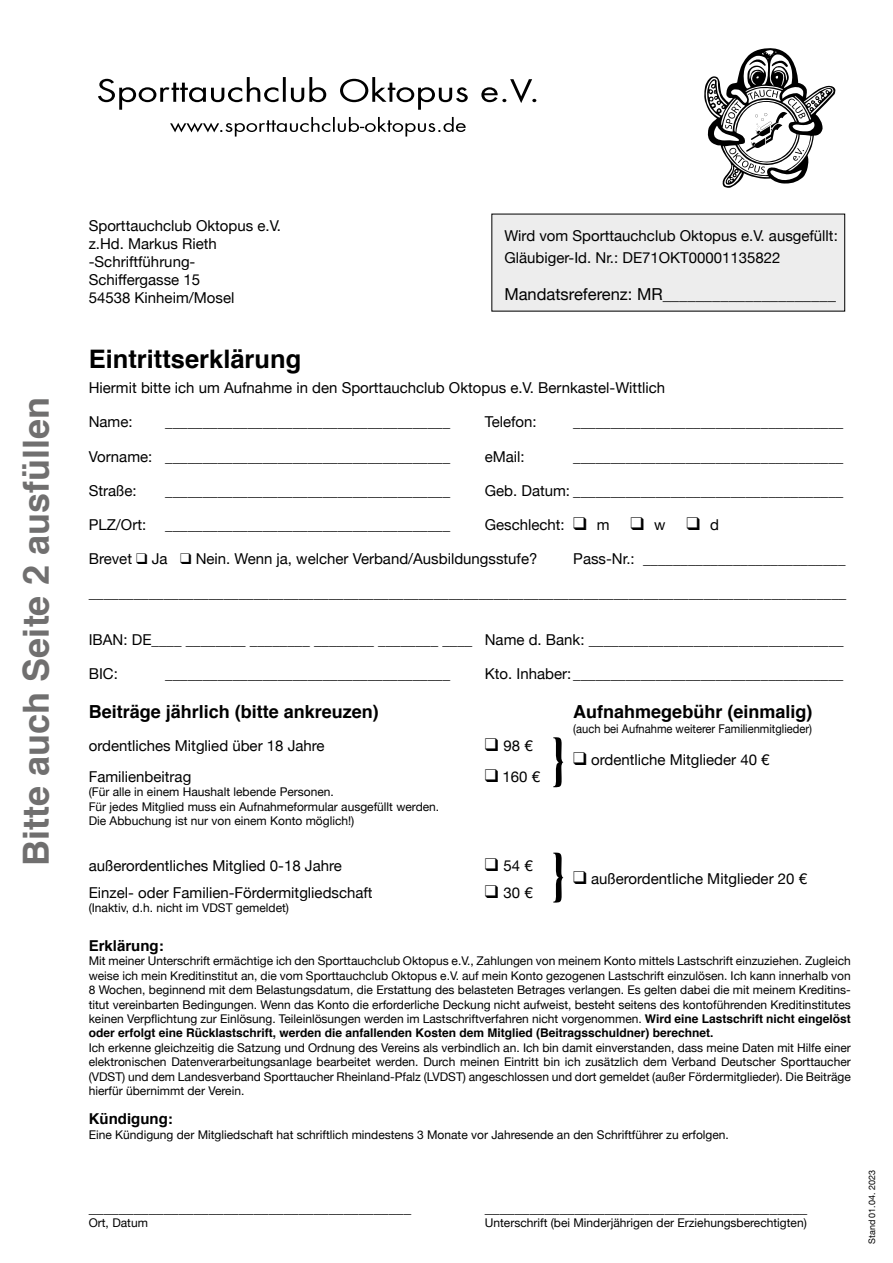
<style>
.page{position:relative;width:893px;height:1263px;background:#fff}
.page>*{position:absolute;margin:0;border:0;box-sizing:border-box;transform-origin:0 0}
.t1{font:700 36px "Helvetica";color:#706f6f}
.t2{font:700 25.5px "Helvetica";color:#000}
.t3{font:700 18px "Helvetica";color:#000}
.t4{font:16.5px "Helvetica Neue";color:#000}
.t5{font:15px/18px "Helvetica Neue";color:#000}
.t6{font:700 15px "Helvetica";color:#000}
.t7{font:12px/14.4px "Helvetica Neue";color:#000;text-align:justify}
.t8{font:700 12px "Helvetica";color:#000}
.t9{font:12px "Helvetica Neue";color:#000;scale:.93 1}
.t10{font:9px "Helvetica Neue";color:#000}
.s1{font-family:"Helvetica";font-weight:700}
</style>
<div class="page">
<svg style="left:553px;top:737px;width:10px;height:50px"></svg>
<svg style="left:704px;top:48px;width:131px;height:140px"></svg>
<svg style="left:170px;top:117px;width:296px;height:20px"></svg>
<svg style="left:98px;top:77px;width:438px;height:33px"></svg>
<div style="left:492px;top:214px;width:353px;height:97px;background:#ededed"></div>
<svg style="left:553px;top:852px;width:10px;height:51px"></svg>
<h1 class="t1" style="left:7px;top:865px;width:470px;rotate:-90deg">Bitte auch Seite 2 ausfüllen</h1>
<p class="t5" style="left:89px;top:218px;width:194px">Sporttauchclub Oktopus e.V. z.Hd. Markus Rieth -Schriftführung-<br>Schiffergasse 15<br>54538 Kinheim/Mosel</p>
<p class="t5" style="left:504px;top:226px;width:335px;line-height:22px">Wird vom Sporttauchclub Oktopus e.V. ausgefüllt:<br>Gläubiger-Id. Nr.: DE71OKT00001135822</p>
<h3 class="t4" style="left:504px;top:283px;width:333px">Mandatsreferenz: MR_____________________</h3>
<h2 class="t2" style="left:89px;top:339px;width:214px">Eintrittserklärung</h2>
<p class="t5" style="left:89px;top:380px;width:578px">Hiermit bitte ich um Aufnahme in den Sporttauchclub Oktopus e.V. Bernkastel-Wittlich</p>
<p class="t5" style="left:89px;top:414px;width:45px">Name:</p>
<p class="t5" style="left:165px;top:414px;width:287px">______________________________________</p>
<p class="t5" style="left:485px;top:414px;width:53px">Telefon:</p>
<p class="t5" style="left:573px;top:414px;width:272px">____________________________________</p>
<p class="t5" style="left:89px;top:448px;width:363px">Vorname: ______________________________________</p>
<p class="t5" style="left:485px;top:448px;width:42px">eMail:</p>
<p class="t5" style="left:573px;top:448px;width:272px">____________________________________</p>
<p class="t5" style="left:89px;top:482px;width:50px">Straße:</p>
<p class="t5" style="left:165px;top:482px;width:287px">______________________________________</p>
<p class="t5" style="left:485px;top:482px;width:360px">Geb. Datum: ____________________________________</p>
<p class="t5" style="left:485px;top:516px;width:236px">Geschlecht: ❑ m ❑ w ❑ d</p>
<p class="t5" style="left:89px;top:551px;width:450px">Brevet ❑ Ja ❑ Nein. Wenn ja, welcher Verband/Ausbildungsstufe?</p>
<p class="t5" style="left:573px;top:551px;width:274px">Pass-Nr.: ___________________________</p>
<p class="t5" style="left:89px;top:585px;width:759px">_____________________________________________________________________________________________________</p>
<p class="t5" style="left:89px;top:631px;width:756px">IBAN: DE____ ________ ________ ________ ________ ____ Name d. Bank: __________________________________</p>
<p class="t5" style="left:89px;top:665px;width:31px">BIC:</p>
<p class="t5" style="left:165px;top:665px;width:286px">______________________________________</p>
<p class="t5" style="left:485px;top:665px;width:360px">Kto. Inhaber: ____________________________________</p>
<h3 class="t3" style="left:89px;top:697px;width:292px">Beiträge jährlich (bitte ankreuzen)</h3>
<h3 class="t3" style="left:573px;top:697px;width:241px">Aufnahmegebühr (einmalig)</h3>
<p class="t9" style="left:573px;top:720px;width:258px">(auch bei Aufnahme weiterer Familienmitglieder)</p>
<p class="t5" style="left:89px;top:738px;width:237px">ordentliches Mitglied über 18 Jahre</p>
<p class="t5" style="left:485px;top:738px;width:49px">❑ 98 €</p>
<p class="t5" style="left:573px;top:751px;width:198px">❑ ordentliche Mitglieder 40 €</p>
<p class="t5" style="left:89px;top:768px;width:104px">Familienbeitrag</p>
<p class="t5" style="left:485px;top:768px;width:57px">❑ 160 €</p>
<p class="t7" style="left:89px;top:785px;width:352px;text-align:left">(Für alle in einem Haushalt lebende Personen.<br>Für jedes Mitglied muss ein Aufnahmeformular ausgefüllt werden.<br>Die Abbuchung ist nur von einem Konto möglich!)</p>
<p class="t5" style="left:89px;top:857px;width:255px">außerordentliches Mitglied 0-18 Jahre</p>
<p class="t5" style="left:485px;top:857px;width:49px">❑ 54 €</p>
<p class="t5" style="left:573px;top:870px;width:235px">❑ außerordentliche Mitglieder 20 €</p>
<p class="t5" style="left:89px;top:884px;width:285px">Einzel- oder Familien-Fördermitgliedschaft</p>
<p class="t5" style="left:485px;top:884px;width:49px">❑ 30 €</p>
<p class="t7" style="left:89px;top:901px;width:202px">(Inaktiv, d.h. nicht im VDST gemeldet)</p>
<p class="t6" style="left:89px;top:933px;width:77px">Erklärung:</p>
<p class="t7" style="left:89px;top:954px;width:763px">Mit meiner Unterschrift ermächtige ich den Sporttauchclub Oktopus e.V., Zahlungen von meinem Konto mittels Lastschrift einzuziehen. Zugleich weise ich mein Kreditinstitut an, die vom Sporttauchclub Oktopus e.V. auf mein Konto gezogenen Lastschrift einzulösen. Ich kann innerhalb von 8 Wochen, beginnend mit dem Belastungsdatum, die Erstattung des belasteten Betrages verlangen. Es gelten dabei die mit meinem Kreditins&shy;titut vereinbarten Bedingungen. Wenn das Konto die erforderliche Deckung nicht aufweist, besteht seitens des kontoführenden Kreditinstitutes keinen Verpflichtung zur Einlösung. Teileinlösungen werden im Lastschriftverfahren nicht vorgenommen. <span class="s1">Wird eine Lastschrift nicht eingelöst</span></p>
<p class="t8" style="left:89px;top:1023px;width:626px">oder erfolgt eine Rücklastschrift, werden die anfallenden Kosten dem Mitglied (Beitragsschuldner) berechnet.</p>
<p class="t7" style="left:89px;top:1041px;width:763px">Ich erkenne gleichzeitig die Satzung und Ordnung des Vereins als verbindlich an. Ich bin damit einverstanden, dass meine Daten mit Hilfe einer elektronischen Datenverarbeitungsanlage bearbeitet werden. Durch meinen Eintritt bin ich zusätzlich dem Verband Deutscher Sporttaucher (VDST) und dem Landesverband Sporttaucher Rheinland-Pfalz (LVDST) angeschlossen und dort gemeldet (außer Fördermitglieder). Die Beiträge hierfür übernimmt der Verein.</p>
<p class="t6" style="left:89px;top:1107px;width:86px">Kündigung:</p>
<p class="t7" style="left:89px;top:1128px;width:642px">Eine Kündigung der Mitgliedschaft hat schriftlich mindestens 3 Monate vor Jahresende an den Schriftführer zu erfolgen.</p>
<p class="t5" style="left:89px;top:516px;width:59px">PLZ/Ort:</p>
<p class="t5" style="left:165px;top:516px;width:287px">______________________________________</p>
<p class="t5" style="left:89px;top:1199px;width:324px">___________________________________________</p>
<p class="t5" style="left:485px;top:1199px;width:324px">___________________________________________</p>
<p class="t7" style="left:89px;top:1216px;width:61px">Ort, Datum</p>
<p class="t7" style="left:485px;top:1216px;width:324px">Unterschrift (bei Minderjährigen der Erziehungsberechtigten)</p>
<p class="t10" style="left:866px;top:1244px;width:75px;rotate:-90deg">Stand 01.04. 2023</p>
</div>
